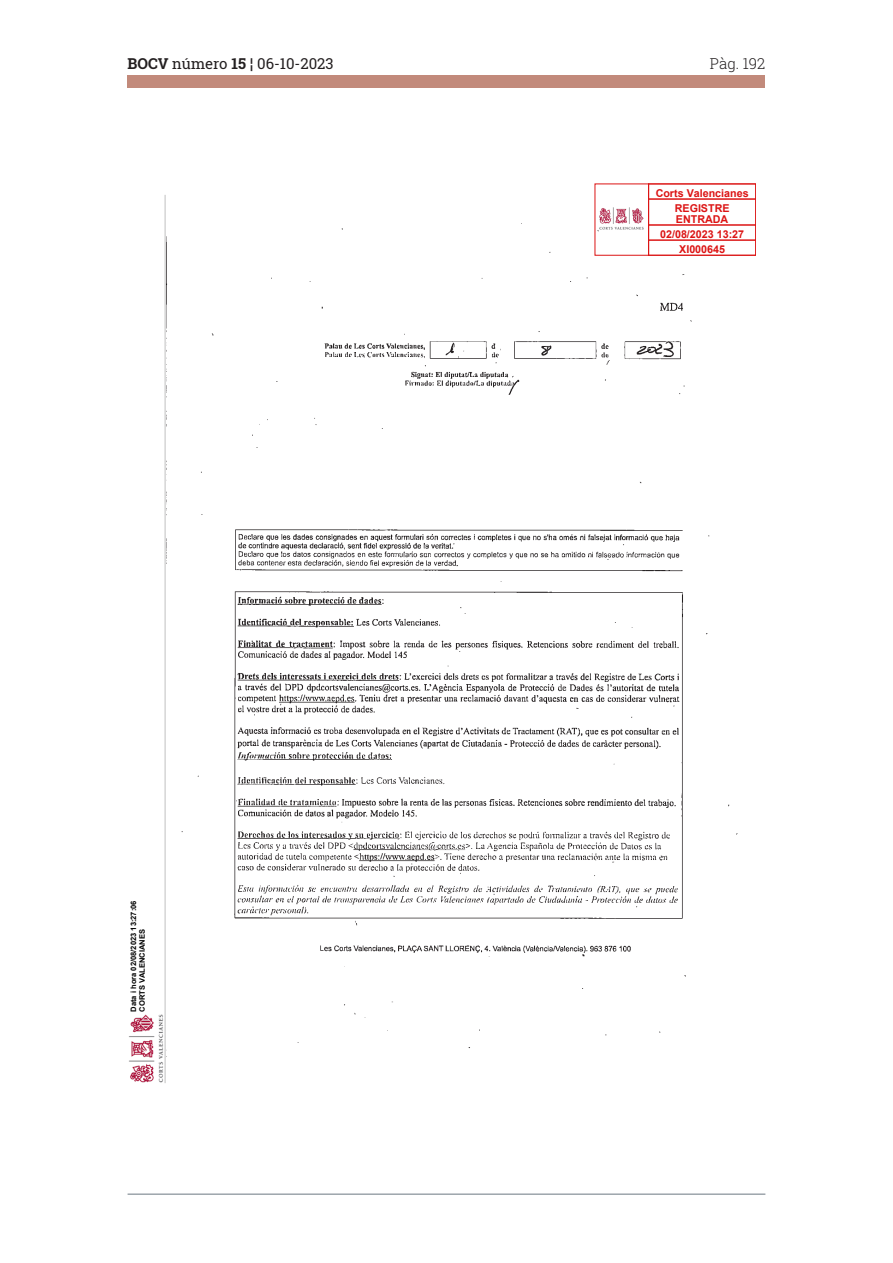
<style>
.page{position:relative;width:893px;height:1263px;background:#fff}
.page>*{position:absolute;margin:0;border:0;box-sizing:border-box;transform-origin:0 0}
.t1{font:15px "Roboto Slab";color:#231f20}
.t2{font:300 15px "Roboto Slab";color:#231f20}
.t3{font:700 10.8px/15.1px "Arial";color:#dc1414;text-align:center}
.t4{font:700 7.5px/8.6px "Arial";color:#000}
.s1{font-weight:700}
</style>
<div class="page">
<hr style="left:128px;top:1193px;width:637px;height:2px;background:#9da5ab">
<div style="left:128px;top:75px;width:637px;height:13px;background:#c28a7b"></div>
<img style="left:129px;top:1012px;width:38px;height:71px">
<hr style="left:165px;top:195px;width:1px;height:888px;background:#c0c0c0">
<img style="left:166px;top:223px;width:581px;height:833px">
<div style="left:648px;top:199px;width:108px;height:26px;border:1px solid #dc1414"></div>
<div style="left:648px;top:225px;width:108px;height:15px;border:1px solid #dc1414"></div>
<div style="left:648px;top:240px;width:108px;height:15px;border:1px solid #dc1414"></div>
<img style="left:598px;top:207px;width:48px;height:26px">
<svg style="left:453px;top:394px;width:188px;height:125px"></svg>
<h1 class="t1" style="left:128px;top:53px;width:208px"><span class="s1">BOCV</span> número <span class="s1">15</span> ¦ 06-10-2023</h1>
<h1 class="t2" style="left:710px;top:53px;width:57px">Pàg. 192</h1>
<p class="t4" style="left:129px;top:1012px;width:113px;rotate:-90deg">Data i hora 02/08/2023 13:27:06<br>CORTS VALENCIANES</p>
<p class="t3" style="left:656px;top:186px;width:94px">Corts Valencianes<br>REGISTRE</p>
<p class="t3" style="left:660px;top:212px;width:86px">ENTRADA<br>02/08/2023 13:27<br>XI000645</p>
</div>
